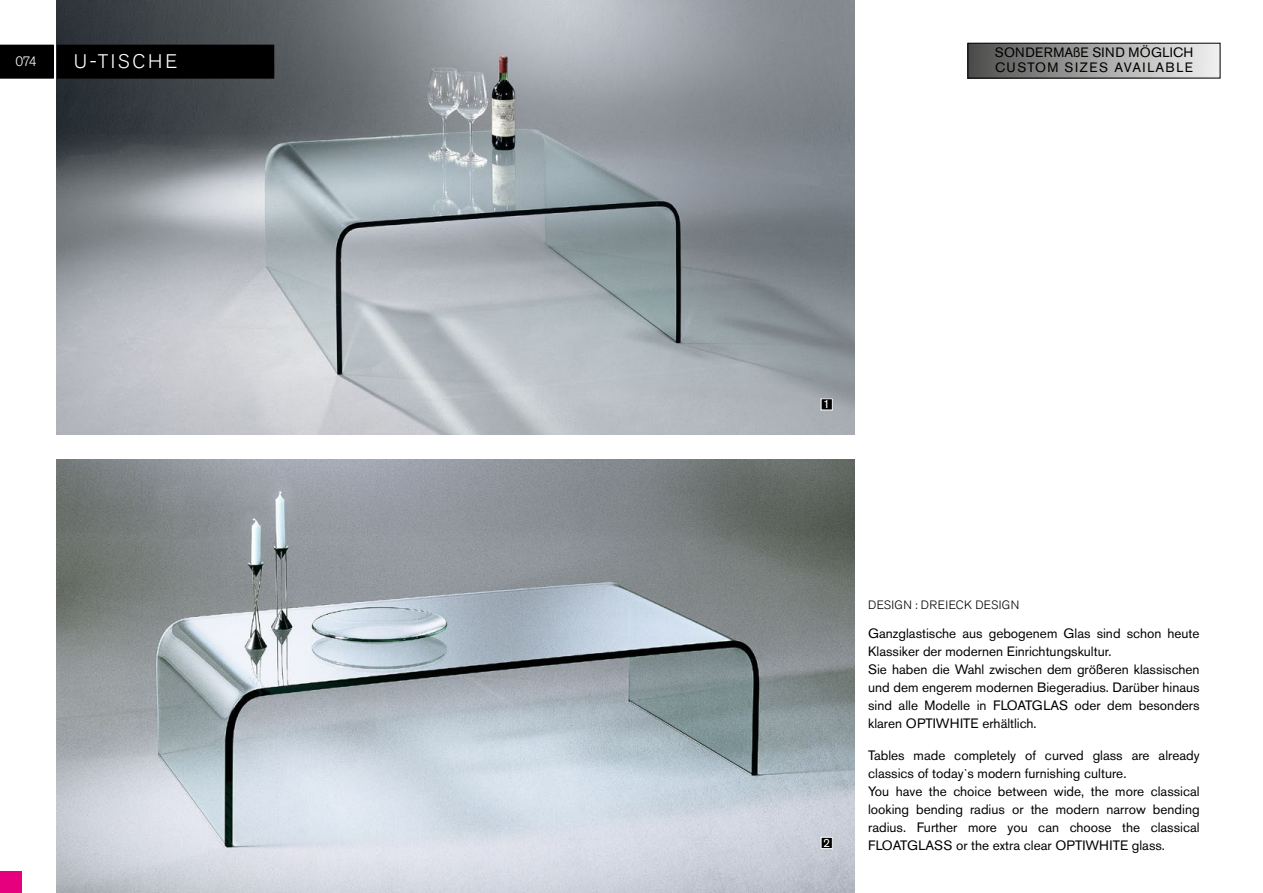
<style>
.page{position:relative;width:1263px;height:893px;background:#fff}
.page>*{position:absolute;margin:0;border:0;box-sizing:border-box;transform-origin:0 0}
.t1{font:300 19.5px "Akzidenz Grotesk BE";letter-spacing:.14em;color:#fff}
.t2{font:13.5px/18px "Akzidenz Grotesk BE";color:#000}
.t3{font:13.5px/15px "Akzidenz Grotesk BE";letter-spacing:.04em;color:#000}
.t4{font:300 13.5px "Akzidenz Grotesk BE";color:#fff}
.t5{font:300 12px "Akzidenz Grotesk BE";letter-spacing:.02em;color:#000}
.t6{font:12px "Akzidenz Grotesk BE";color:#fff}
</style>
<div class="page">
<img style="left:57px;top:459px;width:797px;height:434px">
<img style="left:57px;top:0;width:797px;height:434px">
<div style="left:821px;top:399px;width:11px;height:11px;background:#000"></div>
<div style="left:821px;top:398px;width:12px;height:12px;border:1px solid #fff"></div>
<div style="left:821px;top:837px;width:11px;height:12px;background:#000"></div>
<div style="left:821px;top:837px;width:12px;height:12px;border:1px solid #fff"></div>
<div style="left:968px;top:43px;width:252px;height:35px;background:linear-gradient(to right,#4f4f4e,#f5f5f5)"></div>
<div style="left:967px;top:43px;width:253px;height:35px;border:1px solid #000"></div>
<div style="left:0;top:45px;width:54px;height:34px;background:#000"></div>
<div style="left:58px;top:45px;width:216px;height:33px;background:#000"></div>
<div style="left:57px;top:45px;width:217px;height:34px;border:2px solid #000"></div>
<div style="left:0;top:872px;width:21px;height:21px;background:#e6007d"></div>
<p class="t4" style="left:15px;top:54px;width:23px">074</p>
<h1 class="t1" style="left:74px;top:50px;width:105px">U-TISCHE</h1>
<p class="t3" style="left:995px;top:45px;width:200px">SONDERMAßE SIND MÖGLICH<br>CUSTOM SIZES AVAILABLE</p>
<p class="t6" style="left:823px;top:397px;width:8px">1</p>
<p class="t6" style="left:823px;top:836px;width:8px">2</p>
<p class="t5" style="left:868px;top:598px;width:153px">DESIGN : DREIECK DESIGN</p>
<p class="t2" style="left:868px;top:625px;width:333px">Ganzglastische aus gebogenem Glas sind schon heute Klassiker der modernen Einrichtungskultur.<br>Sie haben die Wahl zwischen dem größeren klassischen und dem engerem modernen Biegeradius. Darüber hinaus sind alle Modelle in FLOATGLAS oder dem besonders klaren OPTIWHITE erhältlich.</p>
<p class="t2" style="left:868px;top:747px;width:333px">Tables made completely of curved glass are already classics of today`s modern furnishing culture.<br>You have the choice between wide, the more classical looking bending radius or the modern narrow bending radius. Further more you can choose the classical FLOATGLASS or the extra clear OPTIWHITE glass.</p>
</div>
